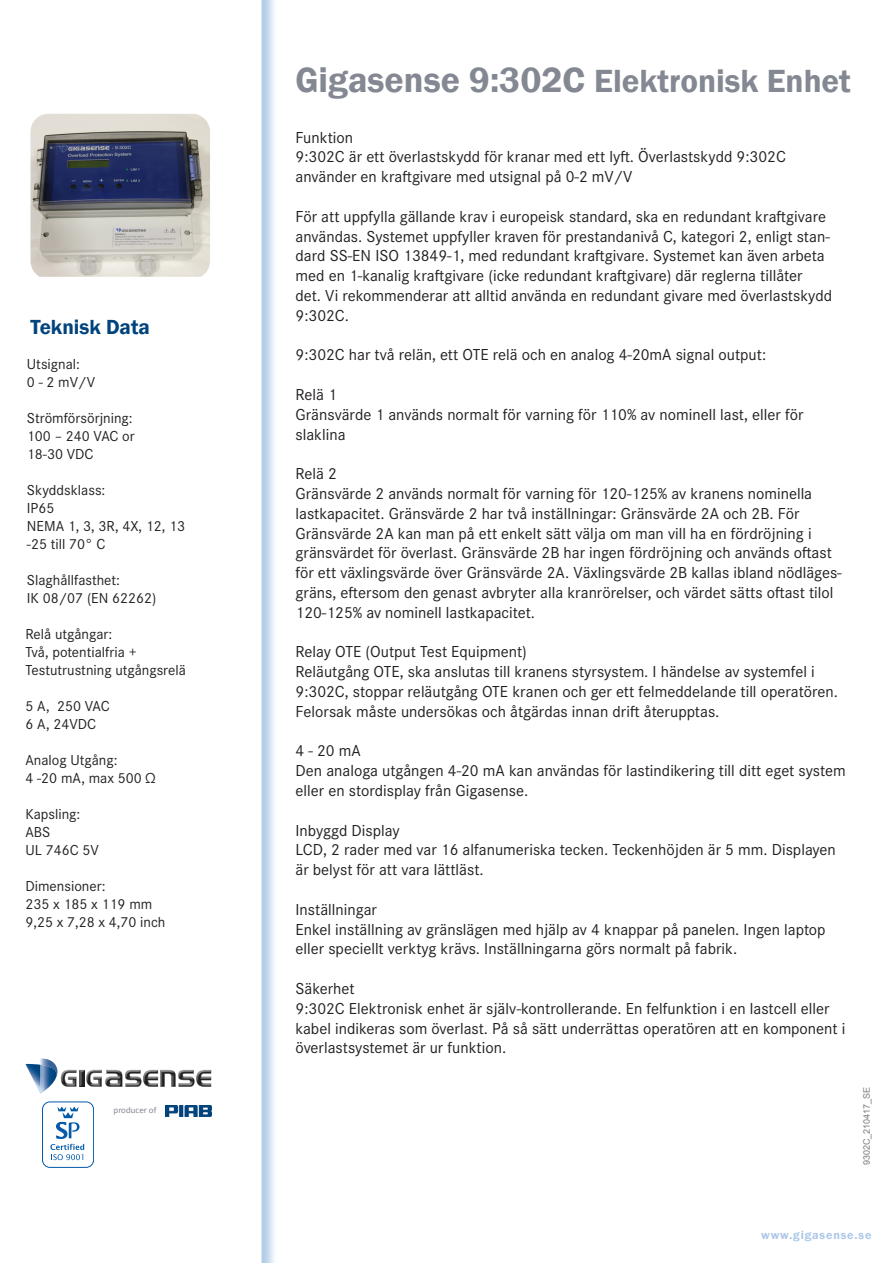
<style>
.page{position:relative;width:893px;height:1263px;background:#fff}
.page>*{position:absolute;margin:0;border:0;box-sizing:border-box;transform-origin:0 0}
.t1{font:600 33px "Franklin Gothic";color:#838892}
.t2{font:600 21px "Franklin Gothic";color:#01437c}
.t3{font:16.5px/19.8px "Corporate S Pro";color:#231f20}
.t4{font:15px "Corporate S Pro";color:#231f20}
.t5{font:600 12px "Franklin Gothic";letter-spacing:.07em;color:#adc8e8}
.t6{font:9px "Arial";color:#787c82}
.t7{font:9px "Calibri";color:#838892}
.s1{font-size:36px}
</style>
<div class="page">
<div style="left:0;top:0;width:278px;height:1263px;background:#619ad2;opacity:.5"></div>
<svg style="left:0;top:0;width:261px;height:1263px"></svg>
<img style="left:25px;top:1064px;width:50px;height:30px">
<img style="left:40px;top:1058px;width:33px;height:36px">
<img style="left:194px;top:1070px;width:2px;height:17px">
<img style="left:178px;top:1086px;width:16px;height:1px">
<img style="left:175px;top:1070px;width:1px;height:17px">
<img style="left:160px;top:1070px;width:15px;height:17px">
<img style="left:141px;top:1070px;width:2px;height:17px">
<img style="left:105px;top:1070px;width:17px;height:17px">
<img style="left:80px;top:1070px;width:4px;height:17px">
<img style="left:196px;top:1070px;width:15px;height:17px">
<svg style="left:178px;top:1070px;width:16px;height:16px"></svg>
<img style="left:143px;top:1070px;width:15px;height:17px">
<img style="left:125px;top:1070px;width:16px;height:17px">
<svg style="left:107px;top:1076px;width:11px;height:7px"></svg>
<img style="left:61px;top:1070px;width:15px;height:17px">
<img style="left:86px;top:1086px;width:16px;height:1px">
<img style="left:86px;top:1070px;width:16px;height:16px">
<img style="left:165px;top:1106px;width:46px;height:10px">
<div style="left:42px;top:1102px;width:52px;height:65px;background:#fff;border-radius:8px"></div>
<div style="left:42px;top:1101px;width:52px;height:67px;border:1px solid #015aaa;border-radius:8px"></div>
<svg style="left:56px;top:1106px;width:24px;height:32px"></svg>
<svg style="left:50px;top:1144px;width:34px;height:16px"></svg>
<img style="left:31px;top:114px;width:179px;height:163px">
<p class="t2" style="left:31px;top:314px;width:121px">Teknisk Data</p>
<p class="t4" style="left:27px;top:353px;width:55px">Utsignal:</p>
<p class="t4" style="left:27px;top:371px;width:70px">0 - 2 mV/V</p>
<p class="t4" style="left:27px;top:407px;width:107px">Strömförsörjning:</p>
<p class="t4" style="left:27px;top:425px;width:109px">100 – 240 VAC or</p>
<p class="t4" style="left:27px;top:443px;width:68px">18-30 VDC</p>
<p class="t4" style="left:27px;top:479px;width:80px">Skyddsklass:</p>
<p class="t4" style="left:27px;top:497px;width:29px">IP65</p>
<p class="t4" style="left:27px;top:515px;width:160px">NEMA 1, 3, 3R, 4X, 12, 13</p>
<p class="t4" style="left:27px;top:533px;width:80px">-25 till 70° C</p>
<p class="t4" style="left:27px;top:569px;width:95px">Slaghållfasthet:</p>
<p class="t4" style="left:27px;top:587px;width:131px">IK 08/07 (EN 62262)</p>
<p class="t4" style="left:25px;top:623px;width:88px">Relå utgångar:</p>
<p class="t4" style="left:25px;top:641px;width:113px">Två, potentialfria +</p>
<p class="t4" style="left:25px;top:659px;width:162px">Testutrustning utgångsrelä</p>
<p class="t4" style="left:25px;top:695px;width:86px">5 A, 250 VAC</p>
<p class="t4" style="left:25px;top:713px;width:72px">6 A, 24VDC</p>
<p class="t4" style="left:25px;top:749px;width:94px">Analog Utgång:</p>
<p class="t4" style="left:25px;top:767px;width:132px">4 -20 mA, max 500 Ω</p>
<p class="t4" style="left:25px;top:803px;width:56px">Kapsling:</p>
<p class="t4" style="left:25px;top:821px;width:26px">ABS</p>
<p class="t4" style="left:25px;top:839px;width:75px">UL 746C 5V</p>
<p class="t4" style="left:25px;top:875px;width:82px">Dimensioner:</p>
<p class="t4" style="left:25px;top:893px;width:128px">235 x 185 x 119 mm</p>
<p class="t4" style="left:25px;top:911px;width:142px">9,25 x 7,28 x 4,70 inch</p>
<p class="t7" style="left:114px;top:1104px;width:44px">producer of</p>
<p class="t1" style="left:296px;top:61px;width:557px"><span class="s1">Gigasense 9:302C</span> Elektronisk Enhet</p>
<p class="t3" style="left:296px;top:126px;width:59px">Funktion</p>
<p class="t3" style="left:296px;top:146px;width:492px">9:302C är ett överlastskydd för kranar med ett lyft. Överlastskydd 9:302C använder en kraftgivare med utsignal på 0-2 mV/V</p>
<p class="t3" style="left:296px;top:205px;width:538px">För att uppfylla gällande krav i europeisk standard, ska en redundant kraftgivare användas. Systemet uppfyller kraven för prestandanivå C, kategori 2, enligt stan&shy;dard SS-EN ISO 13849-1, med redundant kraftgivare. Systemet kan även arbeta med en 1-kanalig kraftgivare (icke redundant kraftgivare) där reglerna tillåter det. Vi rekommenderar att alltid använda en redundant givare med överlastskydd 9:302C.</p>
<p class="t3" style="left:296px;top:344px;width:472px">9:302C har två relän, ett OTE relä och en analog 4-20mA signal output:</p>
<p class="t3" style="left:296px;top:383px;width:43px">Relä 1</p>
<p class="t3" style="left:296px;top:403px;width:509px">Gränsvärde 1 används normalt för varning för 110% av nominell last, eller för slaklina</p>
<p class="t3" style="left:296px;top:463px;width:43px">Relä 2</p>
<p class="t3" style="left:296px;top:482px;width:548px">Gränsvärde 2 används normalt för varning för 120-125% av kranens nominella lastkapacitet. Gränsvärde 2 har två inställningar: Gränsvärde 2A och 2B. För Gränsvärde 2A kan man på ett enkelt sätt välja om man vill ha en fördröjning i gränsvärdet för överlast. Gränsvärde 2B har ingen fördröjning och används oftast för ett växlingsvärde över Gränsvärde 2A. Växlingsvärde 2B kallas ibland nödläges&shy;gräns, eftersom den genast avbryter alla kranrörelser, och värdet sätts oftast tilol 120-125% av nominell lastkapacitet.</p>
<p class="t3" style="left:296px;top:641px;width:233px">Relay OTE (Output Test Equipment)</p>
<p class="t3" style="left:296px;top:661px;width:544px">Reläutgång OTE, ska anslutas till kranens styrsystem. I händelse av systemfel i<br>9:302C, stoppar reläutgång OTE kranen och ger ett felmeddelande till operatören.<br>Felorsak måste undersökas och åtgärdas innan drift återupptas.</p>
<p class="t3" style="left:296px;top:740px;width:67px">4 - 20 mA</p>
<p class="t3" style="left:296px;top:760px;width:552px">Den analoga utgången 4-20 mA kan användas för lastindikering till ditt eget system eller en stordisplay från Gigasense.</p>
<p class="t3" style="left:296px;top:819px;width:106px">Inbyggd Display</p>
<p class="t3" style="left:296px;top:839px;width:542px">LCD, 2 rader med var 16 alfanumeriska tecken. Teckenhöjden är 5 mm. Displayen är belyst för att vara lättläst.</p>
<p class="t3" style="left:296px;top:898px;width:83px">Inställningar</p>
<p class="t3" style="left:296px;top:918px;width:532px">Enkel inställning av gränslägen med hjälp av 4 knappar på panelen. Ingen laptop eller speciellt verktyg krävs. Inställningarna görs normalt på fabrik.</p>
<p class="t3" style="left:296px;top:977px;width:61px">Säkerhet</p>
<p class="t3" style="left:296px;top:997px;width:551px">9:302C Elektronisk enhet är själv-kontrollerande. En felfunktion i en lastcell eller kabel indikeras som överlast. På så sätt underrättas operatören att en komponent i överlastsystemet är ur funktion.</p>
<p class="t6" style="left:861px;top:1165px;width:80px;rotate:-90deg">9302C_210417_SE</p>
<p class="t5" style="left:761px;top:1228px;width:112px">www.gigasense.se</p>
</div>
